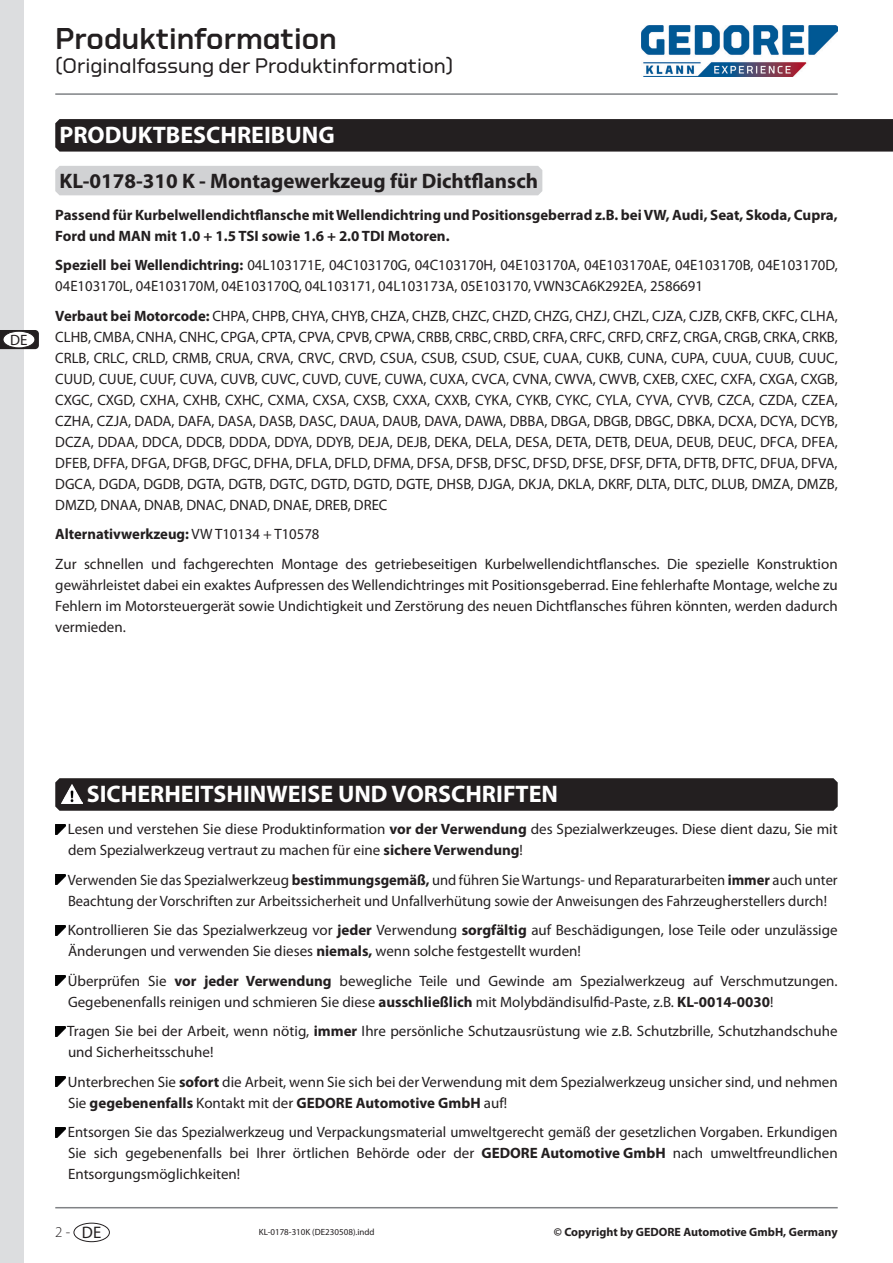
<style>
.page{position:relative;width:893px;height:1263px;background:#fff}
.page>*{position:absolute;margin:0;border:0;box-sizing:border-box;transform-origin:0 0}
.t1{font:500 30px "GEDORE Type";color:#231f20}
.t2{font:700 24px "Myriad Pro";color:#fff}
.t3{font:700 21px "Myriad Pro";color:#231f20}
.t4{font:21px "GEDORE Type";color:#231f20}
.t5{font:15px/21px "Myriad Pro";color:#231f20}
.t6{font:700 15px/21px "Myriad Pro";color:#231f20}
.t7{font:300 15px "Myriad Pro";color:#231f20}
.t8{font:700 12px "Myriad Pro";color:#231f20}
.t9{font:9px "Myriad Pro";color:#231f20}
.s1{font-weight:700}
.s2{font-weight:400;font-size:16.65px}
</style>
<div class="page">
<div style="left:0;top:0;width:23px;height:1263px;background:#dcdddf"></div>
<hr style="left:55px;top:93px;width:783px;height:2px;background:#808285">
<img style="left:641px;top:26px;width:197px;height:50px">
<hr style="left:55px;top:1207px;width:783px;height:1px;background:#808285">
<div style="left:74px;top:1223px;width:36px;height:19px;border:1px solid #231f20;border-radius:50%"></div>
<svg style="left:0;top:330px;width:39px;height:19px"></svg>
<div style="left:3px;top:331px;width:32px;height:17px;background:#fff;border-radius:50%"></div>
<div style="left:3px;top:331px;width:32px;height:17px;border:1px solid #231f20;border-radius:50%"></div>
<div style="left:55px;top:166px;width:487px;height:29px;background:#d1d2d4"></div>
<div style="left:55px;top:778px;width:783px;height:33px;background:#231f20"></div>
<img style="left:62px;top:784px;width:21px;height:19px">
<svg style="left:55px;top:824px;width:11px;height:10px"></svg>
<svg style="left:55px;top:874px;width:11px;height:11px"></svg>
<svg style="left:55px;top:925px;width:11px;height:10px"></svg>
<svg style="left:55px;top:975px;width:11px;height:11px"></svg>
<svg style="left:55px;top:1026px;width:11px;height:10px"></svg>
<svg style="left:55px;top:1076px;width:11px;height:11px"></svg>
<svg style="left:55px;top:1127px;width:11px;height:10px"></svg>
<div style="left:55px;top:119px;width:838px;height:33px;background:#231f20"></div>
<p class="t5" style="left:10px;top:329px;width:19px">DE</p>
<h1 class="t1" style="left:55px;top:21px;width:283px">Produktinformation</h1>
<h3 class="t4" style="left:55px;top:54px;width:400px">(Originalfassung der Produktinformation)</h3>
<h2 class="t2" style="left:60px;top:119px;width:277px">PRODUKTBESCHREIBUNG</h2>
<h3 class="t3" style="left:60px;top:167px;width:480px">KL-0178-310 K - Montagewerkzeug für Dichtflansch</h3>
<p class="t6" style="left:55px;top:204px;width:784px">Passend für Kurbelwellendichtflansche mit Wellendichtring und Positionsgeberrad z.B. bei VW, Audi, Seat, Skoda, Cupra,<br>Ford und MAN mit 1.0 + 1.5 TSI sowie 1.6 + 2.0 TDI Motoren.</p>
<p class="t5" style="left:55px;top:254px;width:784px"><span class="s1">Speziell bei Wellendichtring:</span> 04L103171E, 04C103170G, 04C103170H, 04E103170A, 04E103170AE, 04E103170B, 04E103170D,<br>04E103170L, 04E103170M, 04E103170Q, 04L103171, 04L103173A, 05E103170, VWN3CA6K292EA, 2586691</p>
<p class="t5" style="left:55px;top:305px;width:784px;text-align:justify"><span class="s1">Verbaut bei Motorcode:</span> CHPA, CHPB, CHYA, CHYB, CHZA, CHZB, CHZC, CHZD, CHZG, CHZJ, CHZL, CJZA, CJZB, CKFB, CKFC, CLHA, CLHB, CMBA, CNHA, CNHC, CPGA, CPTA, CPVA, CPVB, CPWA, CRBB, CRBC, CRBD, CRFA, CRFC, CRFD, CRFZ, CRGA, CRGB, CRKA, CRKB, CRLB, CRLC, CRLD, CRMB, CRUA, CRVA, CRVC, CRVD, CSUA, CSUB, CSUD, CSUE, CUAA, CUKB, CUNA, CUPA, CUUA, CUUB, CUUC, CUUD, CUUE, CUUF, CUVA, CUVB, CUVC, CUVD, CUVE, CUWA, CUXA, CVCA, CVNA, CWVA, CWVB, CXEB, CXEC, CXFA, CXGA, CXGB, CXGC, CXGD, CXHA, CXHB, CXHC, CXMA, CXSA, CXSB, CXXA, CXXB, CYKA, CYKB, CYKC, CYLA, CYVA, CYVB, CZCA, CZDA, CZEA, CZHA, CZJA, DADA, DAFA, DASA, DASB, DASC, DAUA, DAUB, DAVA, DAWA, DBBA, DBGA, DBGB, DBGC, DBKA, DCXA, DCYA, DCYB, DCZA, DDAA, DDCA, DDCB, DDDA, DDYA, DDYB, DEJA, DEJB, DEKA, DELA, DESA, DETA, DETB, DEUA, DEUB, DEUC, DFCA, DFEA, DFEB, DFFA, DFGA, DFGB, DFGC, DFHA, DFLA, DFLD, DFMA, DFSA, DFSB, DFSC, DFSD, DFSE, DFSF, DFTA, DFTB, DFTC, DFUA, DFVA, DGCA, DGDA, DGDB, DGTA, DGTB, DGTC, DGTD, DGTD, DGTE, DHSB, DJGA, DKJA, DKLA, DKRF, DLTA, DLTC, DLUB, DMZA, DMZB, DMZD, DNAA, DNAB, DNAC, DNAD, DNAE, DREB, DREC</p>
<p class="t5" style="left:55px;top:519px;width:784px;line-height:29.5px"><span class="s1">Alternativwerkzeug:</span> VW T10134 + T10578<br>Zur schnellen und fachgerechten Montage des getriebeseitigen Kurbelwellendichtflansches. Die spezielle Konstruktion</p>
<p class="t5" style="left:55px;top:574px;width:784px;text-align:justify">gewährleistet dabei ein exaktes Aufpressen des Wellendichtringes mit Positionsgeberrad. Eine fehlerhafte Montage, welche zu Fehlern im Motorsteuergerät sowie Undichtigkeit und Zerstörung des neuen Dichtflansches führen könnten, werden dadurch vermieden.</p>
<h2 class="t2" style="left:87px;top:778px;width:473px">SICHERHEITSHINWEISE UND VORSCHRIFTEN</h2>
<p class="t5" style="left:68px;top:818px;width:771px">Lesen und verstehen Sie diese Produktinformation <span class="s1">vor der Verwendung</span> des Spezialwerkzeuges. Diese dient dazu, Sie mit dem Spezialwerkzeug vertraut zu machen für eine <span class="s1">sichere Verwendung</span>!</p>
<p class="t5" style="left:68px;top:869px;width:771px">Verwenden Sie das Spezialwerkzeug <span class="s1">bestimmungsgemäß,</span> und führen Sie Wartungs- und Reparaturarbeiten <span class="s1">immer</span> auch unter<br>Beachtung der Vorschriften zur Arbeitssicherheit und Unfallverhütung sowie der Anweisungen des Fahrzeugherstellers durch!</p>
<p class="t5" style="left:68px;top:919px;width:771px">Kontrollieren Sie das Spezialwerkzeug vor <span class="s1">jeder</span> Verwendung <span class="s1">sorgfältig</span> auf Beschädigungen, lose Teile oder unzulässige<br>Änderungen und verwenden Sie dieses <span class="s1">niemals,</span> wenn solche festgestellt wurden!</p>
<p class="t5" style="left:68px;top:970px;width:771px">Überprüfen Sie <span class="s1">vor jeder Verwendung</span> bewegliche Teile und Gewinde am Spezialwerkzeug auf Verschmutzungen.<br>Gegebenenfalls reinigen und schmieren Sie diese <span class="s1">ausschließlich</span> mit Molybdändisulfid-Paste, z.B. <span class="s1">KL-0014-0030</span>!</p>
<p class="t5" style="left:67px;top:1020px;width:772px">Tragen Sie bei der Arbeit, wenn nötig, <span class="s1">immer</span> Ihre persönliche Schutzausrüstung wie z.B. Schutzbrille, Schutzhandschuhe und Sicherheitsschuhe!</p>
<p class="t5" style="left:68px;top:1071px;width:771px">Unterbrechen Sie <span class="s1">sofort</span> die Arbeit, wenn Sie sich bei der Verwendung mit dem Spezialwerkzeug unsicher sind, und nehmen<br>Sie <span class="s1">gegebenenfalls</span> Kontakt mit der <span class="s1">GEDORE Automotive GmbH</span> auf!</p>
<p class="t5" style="left:68px;top:1121px;width:771px;text-align:justify">Entsorgen Sie das Spezialwerkzeug und Verpackungsmaterial umweltgerecht gemäß der gesetzlichen Vorgaben. Erkundigen Sie sich gegebenenfalls bei Ihrer örtlichen Behörde oder der <span class="s1">GEDORE Automotive GmbH</span> nach umweltfreundlichen Entsorgungsmöglichkeiten!</p>
<p class="t7" style="left:55px;top:1223px;width:48px">2- <span class="s2">DE</span></p>
<p class="t9" style="left:259px;top:1226px;width:117px">KL-0178-310K (DE230508).indd</p>
<p class="t8" style="left:554px;top:1224px;width:285px">© Copyright by GEDORE Automotive GmbH, Germany</p>
</div>
